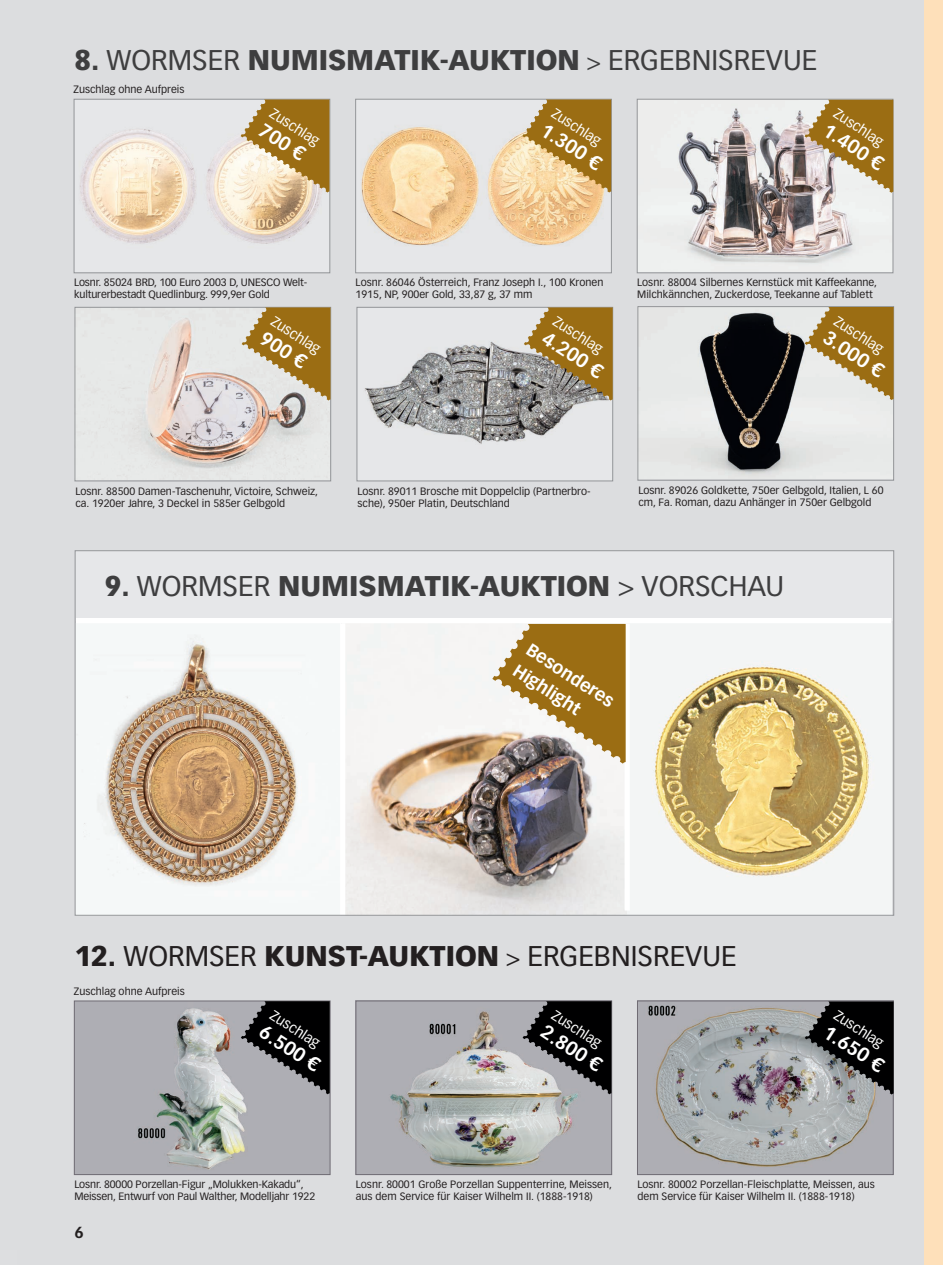
<style>
.page{position:relative;width:943px;height:1265px;background:#dcdddf}
.page>*{position:absolute;margin:0;border:0;box-sizing:border-box;transform-origin:0 0}
.t1{font:900 28px "Vectora LT Std";color:#3e3e3f}
.t2{font:28px "Vectora LT Std";color:#231f20}
.t3{font:700 19.25px "Vectora LT Std";color:#fff}
.t4{font:700 17.5px/24.5px "Vectora LT Std";color:#fff}
.t5{font:700 15.75px "Vectora LT Std";color:#231f20}
.t6{font:14px "Vectora LT Std";color:#fff}
.t7{font:10.5px/12.2px "Vectora LT Std";color:#231f20}
.s1{font-weight:400}
.s2{font-weight:400;font-size:24.5px}
.s3{font-weight:900}
.s4{font-size:24.5px}
</style>
<div class="page">
<div style="left:924px;top:0;width:19px;height:1265px;background:#fee0ba"></div>
<div style="left:75px;top:550px;width:817px;height:71px;background:#e6e7e9"></div>
<img style="left:77px;top:623px;width:263px;height:291px">
<img style="left:345px;top:623px;width:282px;height:291px">
<img style="left:627px;top:623px;width:264px;height:291px">
<div style="left:624px;top:624px;width:6px;height:287px;background:#fff"></div>
<div style="left:340px;top:623px;width:5px;height:293px;background:#fff"></div>
<div style="left:76px;top:618px;width:815px;height:5px;background:#fff"></div>
<img style="left:76px;top:1003px;width:252px;height:170px">
<div style="left:74px;top:1001px;width:256px;height:174px;border:1px solid #706c74"></div>
<img style="left:357px;top:1003px;width:253px;height:170px">
<div style="left:355px;top:1001px;width:257px;height:174px;border:1px solid #706c74"></div>
<img style="left:639px;top:1003px;width:252px;height:170px">
<div style="left:637px;top:1001px;width:256px;height:174px;border:1px solid #706c74"></div>
<svg style="left:241px;top:1001px;width:89px;height:93px;background:#404043"></svg>
<svg style="left:522px;top:1001px;width:89px;height:93px;background:#464647"></svg>
<svg style="left:804px;top:1001px;width:89px;height:94px;background:#414142"></svg>
<img style="left:78px;top:127px;width:244px;height:118px">
<div style="left:74px;top:99px;width:256px;height:174px;border:1px solid #939598"></div>
<img style="left:639px;top:308px;width:253px;height:170px">
<div style="left:637px;top:306px;width:257px;height:175px;border:1px solid #939598"></div>
<img style="left:361px;top:126px;width:243px;height:120px">
<div style="left:355px;top:99px;width:257px;height:174px;border:1px solid #939598"></div>
<img style="left:76px;top:309px;width:253px;height:170px">
<div style="left:74px;top:307px;width:257px;height:174px;border:1px solid #939598"></div>
<img style="left:638px;top:101px;width:253px;height:170px">
<div style="left:636px;top:99px;width:257px;height:174px;border:1px solid #939598"></div>
<img style="left:363px;top:340px;width:228px;height:104px">
<div style="left:356px;top:307px;width:257px;height:174px;border:1px solid #939598"></div>
<svg style="left:240px;top:99px;width:89px;height:94px;background:#bb9b5c"></svg>
<svg style="left:522px;top:99px;width:89px;height:94px;background:#bc9750"></svg>
<svg style="left:804px;top:100px;width:89px;height:93px;background:#b3955d"></svg>
<svg style="left:804px;top:307px;width:89px;height:93px"></svg>
<svg style="left:242px;top:307px;width:88px;height:94px"></svg>
<svg style="left:524px;top:307px;width:88px;height:94px;background:#9c8049"></svg>
<svg style="left:492px;top:624px;width:133px;height:140px;background:#af9057"></svg>
<h1 class="t1" style="left:74px;top:43px;width:744px">8. <span class="s1">WORMSER</span> NUMISMATIK-AUKTION <span class="s2">&gt;</span> <span class="s1">ERGEBNISREVUE</span></h1>
<p class="t7" style="left:74px;top:83px;width:112px">Zuschlag ohne Aufpreis</p>
<h3 class="t6" style="left:276px;top:105px;width:57px;rotate:33deg">Zuschlag</h3>
<h2 class="t3" style="left:267px;top:118px;width:53px;rotate:33deg">700 €</h2>
<h3 class="t6" style="left:557px;top:105px;width:57px;rotate:33deg">Zuschlag</h3>
<h2 class="t3" style="left:549px;top:118px;width:70px;rotate:33deg">1.300 €</h2>
<h3 class="t6" style="left:839px;top:105px;width:57px;rotate:33deg">Zuschlag</h3>
<h2 class="t3" style="left:831px;top:118px;width:70px;rotate:33deg">1.400 €</h2>
<p class="t7" style="left:74px;top:276px;width:235px">Losnr. 85024 BRD, 100 Euro 2003 D, UNESCO Welt&shy;kulturerbestadt Quedlinburg. 999,9er Gold</p>
<p class="t7" style="left:355px;top:276px;width:249px">Losnr. 86046 Österreich, Franz Joseph I., 100 Kronen<br>1915, NP, 900er Gold, 33,87 g, 37 mm</p>
<p class="t7" style="left:637px;top:276px;width:241px">Losnr. 88004 Silbernes Kernstück mit Kaffeekanne,<br>Milchkännchen, Zuckerdose, Teekanne auf Tablett</p>
<h3 class="t6" style="left:277px;top:313px;width:57px;rotate:33deg">Zuschlag</h3>
<h2 class="t3" style="left:268px;top:326px;width:53px;rotate:33deg">900 €</h2>
<h3 class="t6" style="left:559px;top:313px;width:57px;rotate:33deg">Zuschlag</h3>
<h2 class="t3" style="left:550px;top:326px;width:70px;rotate:33deg">4.200 €</h2>
<h3 class="t6" style="left:840px;top:313px;width:57px;rotate:33deg">Zuschlag</h3>
<h2 class="t3" style="left:831px;top:326px;width:70px;rotate:33deg">3.000 €</h2>
<p class="t7" style="left:75px;top:485px;width:244px">Losnr. 88500 Damen-Taschenuhr, Victoire, Schweiz, ca. 1920er Jahre, 3 Deckel in 585er Gelbgold</p>
<p class="t7" style="left:357px;top:485px;width:235px">Losnr. 89011 Brosche mit Doppelclip (Partnerbro&shy;sche), 950er Platin, Deutschland</p>
<p class="t7" style="left:638px;top:484px;width:246px">Losnr. 89026 Goldkette, 750er Gelbgold, Italien, L 60 cm, Fa. Roman, dazu Anhänger in 750er Gelbgold</p>
<h1 class="t1" style="left:105px;top:569px;width:681px">9. <span class="s1">WORMSER</span> NUMISMATIK-AUKTION <span class="s1">&gt; VORSCHAU</span></h1>
<h3 class="t4" style="left:535px;top:638px;width:102px;rotate:33deg">Besonderes<br>Highlight</h3>
<h1 class="t2" style="left:75px;top:940px;width:663px"><span class="s3">12.</span> WORMSER <span class="s3">KUNST-AUKTION</span> <span class="s4">&gt;</span> ERGEBNISREVUE</h1>
<p class="t7" style="left:74px;top:985px;width:112px">Zuschlag ohne Aufpreis</p>
<h3 class="t6" style="left:276px;top:1007px;width:57px;rotate:33deg">Zuschlag</h3>
<h2 class="t3" style="left:267px;top:1020px;width:70px;rotate:33deg">6.500 €</h2>
<h3 class="t6" style="left:558px;top:1007px;width:57px;rotate:33deg">Zuschlag</h3>
<h2 class="t3" style="left:549px;top:1020px;width:70px;rotate:33deg">2.800 €</h2>
<h3 class="t6" style="left:840px;top:1007px;width:57px;rotate:33deg">Zuschlag</h3>
<h2 class="t3" style="left:831px;top:1020px;width:70px;rotate:33deg">1.650 €</h2>
<p class="t7" style="left:74px;top:1178px;width:242px">Losnr. 80000 Porzellan-Figur „Molukken-Kakadu“,<br>Meissen, Entwurf von Paul Walther, Modelljahr 1922</p>
<p class="t7" style="left:356px;top:1178px;width:257px">Losnr. 80001 Große Porzellan Suppenterrine, Meissen, aus dem Service für Kaiser Wilhelm II. (1888-1918)</p>
<p class="t7" style="left:637px;top:1178px;width:239px">Losnr. 80002 Porzellan-Fleischplatte, Meissen, aus dem Service für Kaiser Wilhelm II. (1888-1918)</p>
<h3 class="t5" style="left:74px;top:1223px;width:11px">6</h3>
</div>
